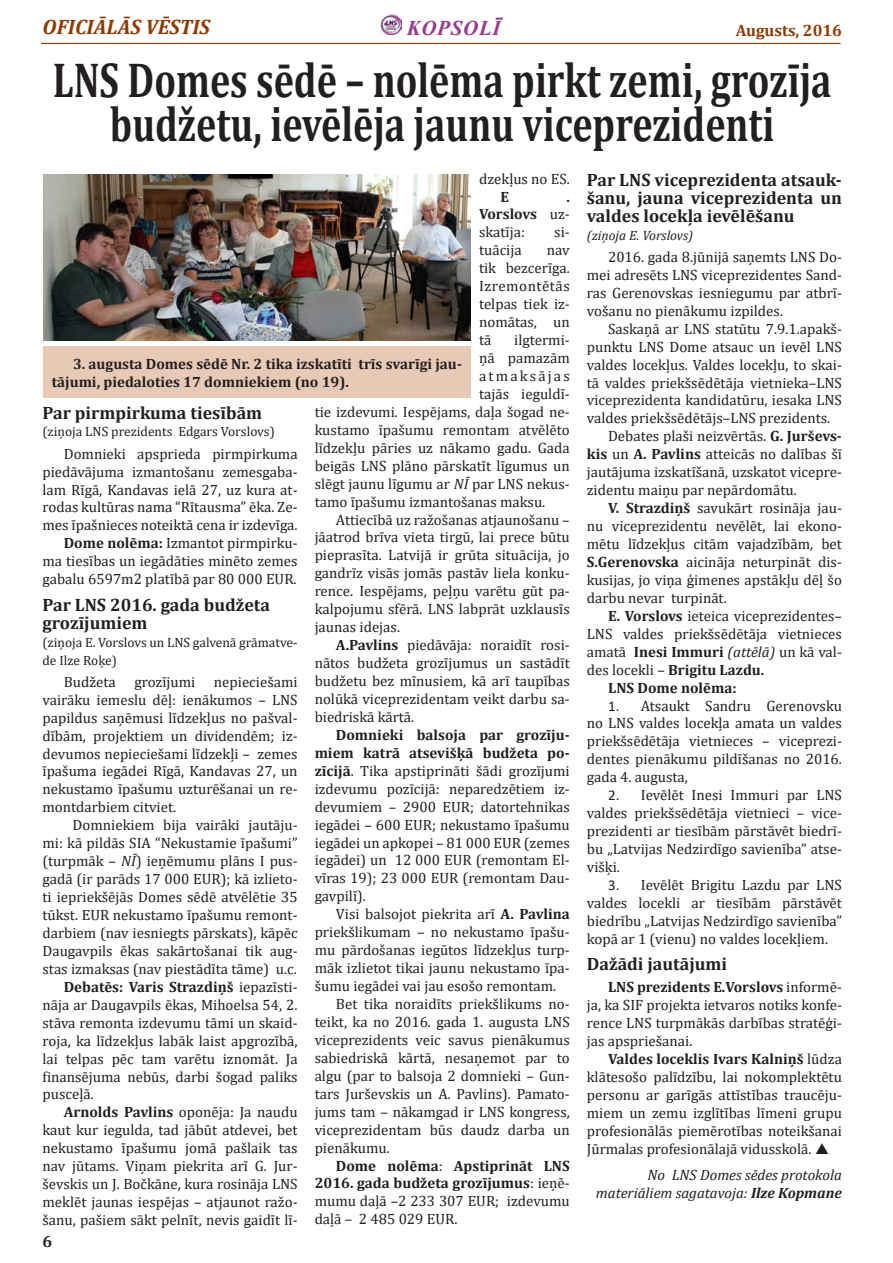
<style>
.page{position:relative;width:893px;height:1263px;background:#fff}
.page>*{position:absolute;margin:0;border:0;box-sizing:border-box;transform-origin:0 0}
.t1{font:700 49.35px/44.8px "Cambria";color:#231f20;text-align:center;scale:.77 1}
.t2{font:italic 700 21px "Cambria";color:#913903}
.t3{font:italic 700 21px "Times New Roman";letter-spacing:.035em;color:#983c8f}
.t4{font:700 18px/18px "Cambria";color:#231f20}
.t5{font:700 16.5px "Cambria";color:#913903}
.t6{font:700 16.5px "Cambria";color:#231f20}
.t7{font:15px/18px "Cambria";color:#231f20;text-align:justify}
.t8{font:700 15px/18px "Cambria";color:#231f20}
.t9{font:italic 15px/18px "Cambria";color:#231f20;text-align:right}
.t10{font:15px "Cambria";letter-spacing:.145em;color:#231f20}
.t11{font:13.5px/18px "Cambria";color:#231f20}
.t12{font:italic 13.5px "Cambria";color:#231f20}
.s1{font-weight:700}
.s2{font-style:italic}
.s3{font-family:"Calibri"}
</style>
<div class="page">
<img style="left:381px;top:14px;width:20px;height:21px">
<hr style="left:41px;top:43px;width:799px;height:1px;background:#913903">
<div style="left:43px;top:347px;width:428px;height:51px;background:#e7cab6"></div>
<img style="left:43px;top:174px;width:428px;height:166px">
<p class="t2" style="left:43px;top:12px;width:169px">OFICIĀLĀS VĒSTIS</p>
<h2 class="t3" style="left:407px;top:13px;width:95px">KOPSOLĪ</h2>
<p class="t5" style="left:736px;top:18px;width:108px">Augusts, 2016</p>
<p class="t1" style="left:53px;top:56px;width:1013px">LNS Domes sēdē – nolēma pirkt zemi, grozīja budžetu, ievēlēja jaunu viceprezidenti</p>
<p class="t7" style="left:479px;top:169px;width:92px">dzekļus no ES.</p>
<p class="t8" style="left:500px;top:187px;width:10px">E</p>
<p class="t7" style="left:479px;top:187px;width:92px;text-indent:87px"><span class="s1">.<br>Vorslovs</span> uz&shy;skatīja:</p>
<p class="t7" style="left:554px;top:223px;width:17px">si-</p>
<p class="t7" style="left:479px;top:241px;width:44px">tuācija</p>
<p class="t7" style="left:479px;top:241px;width:92px;text-indent:68px">nav tik bezcerīga.<br>Izremontētās telpas tiek iz&shy;nomātas, un tā</p>
<p class="t7" style="left:514px;top:331px;width:57px">ilgtermi-</p>
<p class="t7" style="left:479px;top:349px;width:92px">ņā pamazām</p>
<p class="t10" style="left:479px;top:367px;width:92px">atmaksājas</p>
<p class="t7" style="left:479px;top:385px;width:92px">tajās ieguldī-</p>
<p class="t7" style="left:315px;top:403px;width:257px">tie izdevumi. Iespējams, daļa šogad ne-</p>
<p class="t7" style="left:315px;top:421px;width:257px">kustamo īpašumu remontam atvēlēto</p>
<p class="t7" style="left:315px;top:439px;width:257px">līdzekļu pāries uz nākamo gadu. Gada</p>
<p class="t7" style="left:315px;top:456px;width:257px">beigās LNS plāno pārskatīt līgumus un</p>
<p class="t7" style="left:315px;top:474px;width:257px">slēgt jaunu līgumu ar <span class="s2">NĪ</span> par LNS nekus-</p>
<p class="t7" style="left:315px;top:492px;width:232px">tamo īpašumu izmantošanas maksu.</p>
<p class="t7" style="left:315px;top:510px;width:257px;text-indent:21px">Attiecībā uz ražošanas atjaunošanu – jāatrod brīva vieta tirgū, lai prece būtu pieprasīta. Latvijā ir grūta situācija, jo gandrīz visās jomās pastāv liela konku&shy;rence. Iespējams, peļņu varētu gūt pa&shy;kalpojumu sfērā. LNS labprāt uzklausīs jaunas idejas.</p>
<p class="t7" style="left:315px;top:636px;width:257px;text-indent:21px"><span class="s1">A.Pavlins</span> piedāvāja: noraidīt rosi&shy;nātos budžeta grozījumus un sastādīt budžetu bez mīnusiem, kā arī taupības nolūkā viceprezidentam veikt darbu sa&shy;biedriskā kārtā.</p>
<p class="t7" style="left:315px;top:726px;width:257px;text-indent:21px"><span class="s1">Domnieki balsoja par grozīju&shy;miem katrā atsevišķā budžeta po&shy;zīcijā</span>. Tika apstiprināti šādi grozījumi izdevumu pozīcijā: neparedzētiem iz&shy;devumiem – 2900 EUR; datortehnikas iegādei – 600 EUR; nekustamo īpašumu iegādei un apkopei – 81 000 EUR (zemes iegādei) un 12 000 EUR (remontam El&shy;vīras 19); 23 000 EUR (remontam Dau&shy;gavpilī).</p>
<p class="t7" style="left:315px;top:905px;width:257px;text-indent:21px">Visi balsojot piekrita arī <span class="s1">A. Pavlina </span>priekšlikumam – no nekustamo īpašu&shy;mu pārdošanas iegūtos līdzekļus turp&shy;māk izlietot tikai jaunu nekustamo īpa&shy;šumu iegādei vai jau esošo remontam.</p>
<p class="t7" style="left:315px;top:995px;width:257px;text-indent:21px">Bet tika noraidīts priekšlikums no&shy;teikt, ka no 2016. gada 1. augusta LNS viceprezidents veic savus pienākumus sabiedriskā kārtā, nesaņemot par to algu (par to balsoja 2 domnieki – Gun&shy;tars Jurševskis un A. Pavlins). Pamato&shy;jums tam – nākamgad ir LNS kongress, viceprezidentam būs daudz darba un pienākumu.</p>
<p class="t7" style="left:315px;top:1156px;width:257px;text-indent:21px"><span class="s1">Dome nolēma</span>: <span class="s1">Apstiprināt LNS 2016. gada budžeta grozījumus</span>: ieņē&shy;mumu daļā –2 233 307 EUR; izdevumu daļā – 2 485 029 EUR.</p>
<p class="t8" style="left:52px;top:355px;width:412px;text-indent:21px">3. augusta Domes sēdē Nr. 2 tika izskatīti trīs svarīgi jau&shy;tājumi, piedaloties 17 domniekiem (no 19).</p>
<p class="t4" style="left:43px;top:403px;width:221px">Par pirmpirkuma tiesībām</p>
<p class="t11" style="left:43px;top:423px;width:234px">(ziņoja LNS prezidents Edgars Vorslovs)</p>
<p class="t7" style="left:43px;top:444px;width:257px;text-indent:21px">Domnieki apsprieda pirmpirkuma piedāvājuma izmantošanu zemesgaba&shy;lam Rīgā, Kandavas ielā 27, uz kura at&shy;rodas kultūras nama “Rītausma” ēka. Ze&shy;mes īpašnieces noteiktā cena ir izdevīga.</p>
<p class="t7" style="left:43px;top:534px;width:257px;text-indent:21px"><span class="s1">Dome nolēma:</span> Izmantot pirmpirku&shy;ma tiesības un iegādāties minēto zemes gabalu 6597m2 platībā par 80 000 EUR.</p>
<p class="t4" style="left:43px;top:595px;width:229px">Par LNS 2016. gada budžeta grozījumiem</p>
<p class="t11" style="left:43px;top:633px;width:257px">(ziņoja E. Vorslovs un LNS galvenā grāmatve&shy;de Ilze Roķe)</p>
<p class="t7" style="left:43px;top:672px;width:257px;text-indent:21px">Budžeta grozījumi nepieciešami vairāku iemeslu dēļ: ienākumos – LNS papildus saņēmusi līdzekļus no pašval&shy;dībām, projektiem un dividendēm; iz&shy;devumos nepieciešami līdzekļi – zemes īpašuma iegādei Rīgā, Kandavas 27, un nekustamo īpašumu uzturēšanai un re&shy;montdarbiem citviet.</p>
<p class="t7" style="left:43px;top:816px;width:257px;text-indent:30px">Domniekiem bija vairāki jautāju&shy;mi: kā pildās SIA “Nekustamie īpašumi” (turpmāk – <span class="s2">NĪ</span>) ieņēmumu plāns I pus&shy;gadā (ir parāds 17 000 EUR); kā izlieto&shy;ti iepriekšējās Domes sēdē atvēlētie 35 tūkst. EUR nekustamo īpašumu remont&shy;darbiem (nav iesniegts pārskats), kāpēc Daugavpils ēkas sakārtošanai tik aug&shy;stas izmaksas (nav piestādīta tāme) u.c.</p>
<p class="t7" style="left:43px;top:978px;width:257px;text-indent:21px"><span class="s1">Debatēs: Varis Strazdiņš</span> iepazīsti&shy;nāja ar Daugavpils ēkas, Mihoelsa 54, 2. stāva remonta izdevumu tāmi un skaid&shy;roja, ka līdzekļus labāk laist apgrozībā, lai telpas pēc tam varētu iznomāt. Ja finansējuma nebūs, darbi šogad paliks pusceļā.</p>
<p class="t7" style="left:43px;top:1103px;width:257px;text-indent:21px"><span class="s1">Arnolds Pavlins</span> oponēja: Ja naudu kaut kur iegulda, tad jābūt atdevei, bet nekustamo īpašumu jomā pašlaik tas nav jūtams. Viņam piekrita arī G. Jur&shy;ševskis un J. Bočkāne, kura rosināja LNS meklēt jaunas iespējas – atjaunot ražo&shy;šanu, pašiem sākt pelnīt, nevis gaidīt lī-</p>
<p class="t6" style="left:43px;top:1229px;width:11px">6</p>
<p class="t4" style="left:587px;top:170px;width:257px;text-align:justify">Par LNS viceprezidenta atsauk&shy;šanu, jauna viceprezidenta un valdes locekļa ievēlēšanu</p>
<p class="t12" style="left:587px;top:226px;width:108px">(ziņoja E. Vorslovs)</p>
<p class="t7" style="left:587px;top:248px;width:257px;text-indent:21px">2016. gada 8.jūnijā saņemts LNS Do&shy;mei adresēts LNS viceprezidentes Sand&shy;ras Gerenovskas iesniegumu par atbrī&shy;vošanu no pienākumu izpildes.</p>
<p class="t7" style="left:587px;top:319px;width:257px;text-indent:21px">Saskaņā ar LNS statūtu 7.9.1.apakš&shy;punktu LNS Dome atsauc un ievēl LNS valdes locekļus. Valdes locekļu, to skai&shy;tā valdes priekšsēdētāja vietnieka–LNS viceprezidenta kandidatūru, iesaka LNS valdes priekšsēdētājs–LNS prezidents.</p>
<p class="t7" style="left:587px;top:427px;width:257px;text-indent:21px">Debates plaši neizvērtās. <span class="s1">G. Jurševs&shy;kis</span> un <span class="s1">A. Pavlins</span> atteicās no dalības šī jautājuma izskatīšanā, uzskatot vicepre&shy;zidentu maiņu par nepārdomātu.</p>
<p class="t7" style="left:587px;top:499px;width:257px;text-indent:21px"><span class="s1">V. Strazdiņš</span> savukārt rosināja jau&shy;nu viceprezidentu nevēlēt, lai ekono&shy;mētu līdzekļus citām vajadzībām, bet <span class="s1">S.Gerenovska</span> aicināja neturpināt dis&shy;kusijas, jo viņa ģimenes apstākļu dēļ šo darbu nevar turpināt.</p>
<p class="t7" style="left:587px;top:607px;width:257px;text-indent:21px"><span class="s1">E. Vorslovs</span> ieteica viceprezidentes– LNS valdes priekšsēdētāja vietnieces amatā <span class="s1">Inesi Immuri</span> <span class="s2">(attēlā)</span> un kā val&shy;des locekli – <span class="s1">Brigitu Lazdu.</span></p>
<p class="t8" style="left:608px;top:678px;width:130px">LNS Dome nolēma:</p>
<p class="t7" style="left:587px;top:696px;width:257px;text-indent:21px"><span class="s3">1.</span> Atsaukt Sandru Gerenovsku no LNS valdes locekļa amata un valdes priekšsēdētāja vietnieces – viceprezi&shy;dentes pienākumu pildīšanas no 2016. gada 4. augusta,</p>
<p class="t7" style="left:587px;top:786px;width:257px;text-indent:21px"><span class="s3">2.</span> Ievēlēt Inesi Immuri par LNS valdes priekšsēdētāja vietnieci – vice&shy;prezidenti ar tiesībām pārstāvēt biedrī&shy;bu „Latvijas Nedzirdīgo savienība” atse&shy;višķi.</p>
<p class="t7" style="left:587px;top:876px;width:257px;text-indent:21px"><span class="s3">3.</span> Ievēlēt Brigitu Lazdu par LNS valdes locekli ar tiesībām pārstāvēt biedrību „Latvijas Nedzirdīgo savienība” kopā ar 1 (vienu) no valdes locekļiem.</p>
<p class="t4" style="left:587px;top:954px;width:142px">Dažādi jautājumi</p>
<p class="t7" style="left:587px;top:978px;width:257px;text-indent:21px"><span class="s1">LNS prezidents E.Vorslovs</span> informē&shy;ja, ka SIF projekta ietvaros notiks konfe&shy;rence LNS turpmākās darbības stratēģi&shy;jas apspriešanai.</p>
<p class="t7" style="left:587px;top:1050px;width:257px;text-indent:21px"><span class="s1">Valdes loceklis Ivars Kalniņš</span> lūdza klātesošo palīdzību, lai nokomplektētu personu ar garīgās attīstības traucēju&shy;miem un zemu izglītības līmeni grupu profesionālās piemērotības noteikšanai Jūrmalas profesionālajā vidusskolā.</p>
<p class="t9" style="left:596px;top:1166px;width:248px">No LNS Domes sēdes protokola materiāliem sagatavoja: <span class="s1">Ilze Kopmane</span></p>
</div>
